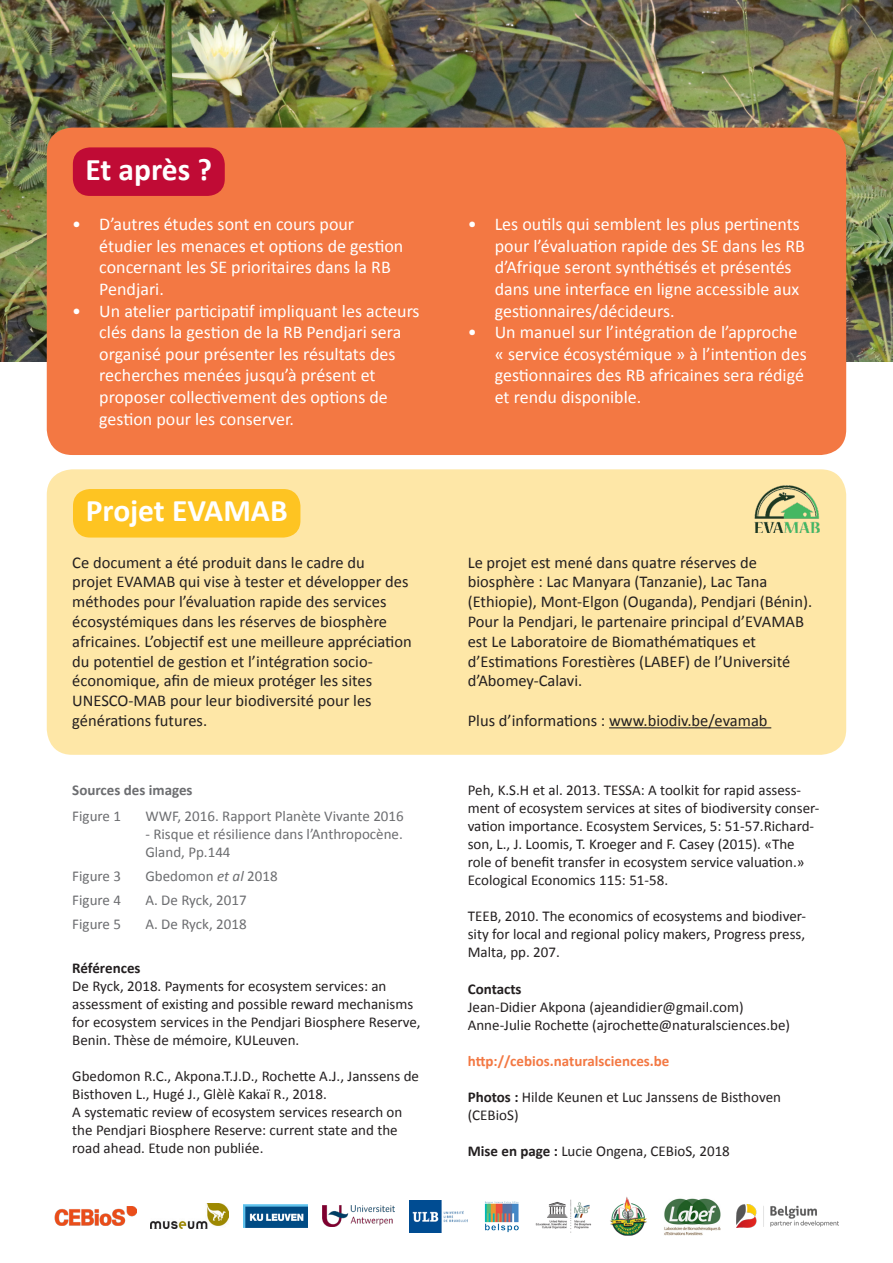
<style>
.page{position:relative;width:893px;height:1263px;background:#fff}
.page>*{position:absolute;margin:0;border:0;box-sizing:border-box;transform-origin:0 0}
.Titre_EVAMAB{font:700 31.5px "Calibri";color:#fff}
.Titre_1{font:700 31.5px "Calibri";color:#fff}
.t1{font:18px/21.6px "Calibri";color:#fff}
.Texte_de_base__PB{font:16.5px/19.8px "Calibri";color:#231f20}
.Texte_références{font:15px/18px "Calibri";color:#231f20}
.Texte_références-2{font:15px/18px "Calibri";color:#6c6d70}
.Texte_de_base__PB-2{font:700 15px "Calibri";color:#f37843}
.Texte_références-3{font:700 15px "Calibri";color:#6c6d70}
.Texte_références-4{font:700 15px "Calibri";color:#231f20}
.Texte_de_base__PB-3{font:700 15px "Calibri";color:#231f20}
.s1{font-style:italic}
.s2{font-weight:700}
</style>
<div class="page">
<img style="left:0;top:0;width:893px;height:361px">
<div style="left:47px;top:128px;width:799px;height:327px;background:#f37843;border-radius:26px"></div>
<div style="left:47px;top:469px;width:799px;height:286px;background:#fee7a7;border-radius:26px"></div>
<div style="left:73px;top:147px;width:152px;height:49px;background:#c00b35;border-radius:17px"></div>
<img style="left:54px;top:1206px;width:82px;height:20px">
<img style="left:151px;top:1204px;width:78px;height:24px">
<img style="left:737px;top:1204px;width:102px;height:24px">
<div style="left:73px;top:489px;width:227px;height:48px;background:#fec422;border-radius:17px"></div>
<hr style="left:609px;top:727px;width:162px;height:1px;background:#231f20">
<img style="left:754px;top:486px;width:66px;height:47px">
<img style="left:244px;top:1204px;width:64px;height:23px">
<img style="left:323px;top:1206px;width:72px;height:20px">
<img style="left:409px;top:1200px;width:58px;height:32px">
<img style="left:484px;top:1201px;width:35px;height:32px">
<img style="left:535px;top:1199px;width:57px;height:34px">
<img style="left:610px;top:1197px;width:37px;height:39px">
<img style="left:664px;top:1198px;width:57px;height:38px">
<p class="Titre_1" style="left:86px;top:150px;width:128px">Et après ?</p>
<p class="t1" style="left:99px;top:213px;width:305px;text-indent:-27px">• D’autres études sont en cours pour étudier les menaces et options de gestion concernant les SE prioritaires dans la RB<br>Pendjari.</p>
<p class="t1" style="left:99px;top:299px;width:322px;text-indent:-27px">• Un atelier participatif impliquant les acteurs clés dans la gestion de la RB Pendjari sera organisé pour présenter les résultats des recherches menées jusqu’à présent et proposer collectivement des options de gestion pour les conserver.</p>
<p class="t1" style="left:495px;top:213px;width:312px;text-indent:-27px">• Les outils qui semblent les plus pertinents pour l’évaluation rapide des SE dans les RB d’Afrique seront synthétisés et présentés dans une interface en ligne accessible aux gestionnaires/décideurs.</p>
<p class="t1" style="left:495px;top:321px;width:313px;text-indent:-27px">• Un manuel sur l’intégration de l’approche « service écosystémique » à l’intention des gestionnaires des RB africaines sera rédigé et rendu disponible.</p>
<p class="Titre_EVAMAB" style="left:86px;top:491px;width:203px">Projet EVAMAB</p>
<p class="Texte_de_base__PB" style="left:72px;top:551px;width:341px">Ce document a été produit dans le cadre du<br>projet EVAMAB qui vise à tester et développer des méthodes pour l’évaluation rapide des services écosystémiques dans les réserves de biosphère africaines. L’objectif est une meilleure appréciation du potentiel de gestion et l’intégration socio&shy;économique, afin de mieux protéger les sites UNESCO-MAB pour leur biodiversité pour les générations futures.</p>
<p class="Texte_de_base__PB" style="left:468px;top:551px;width:346px">Le projet est mené dans quatre réserves de biosphère : Lac Manyara (Tanzanie), Lac Tana (Ethiopie), Mont-Elgon (Ouganda), Pendjari (Bénin).<br>Pour la Pendjari, le partenaire principal d’EVAMAB est Le Laboratoire de Biomathématiques et d’Estimations Forestières (LABEF) de l’Université d’Abomey-Calavi.</p>
<p class="Texte_de_base__PB" style="left:468px;top:710px;width:301px">Plus d’informations : www.biodiv.be/evamab</p>
<p class="Texte_références-3" style="left:72px;top:780px;width:122px">Sources des images</p>
<p class="Texte_références-2" style="left:72px;top:806px;width:50px">Figure 1</p>
<p class="Texte_références-2" style="left:145px;top:806px;width:260px">WWF, 2016. Rapport Planète Vivante 2016</p>
<p class="Texte_références-2" style="left:145px;top:824px;width:259px">- Risque et résilience dans l’Anthropocène.<br>Gland, Pp.144</p>
<p class="Texte_références-2" style="left:145px;top:866px;width:134px">Gbedomon <span class="s1">et al</span> 2018</p>
<p class="Texte_références-2" style="left:145px;top:890px;width:103px">A. De Ryck, 2017</p>
<p class="Texte_références-2" style="left:145px;top:914px;width:103px">A. De Ryck, 2018</p>
<p class="Texte_références-2" style="left:72px;top:866px;width:50px">Figure 3</p>
<p class="Texte_références-2" style="left:72px;top:890px;width:50px">Figure 4</p>
<p class="Texte_références-2" style="left:72px;top:914px;width:50px">Figure 5</p>
<p class="Texte_références-4" style="left:72px;top:959px;width:70px">Références</p>
<p class="Texte_références" style="left:72px;top:977px;width:350px">De Ryck, 2018. Payments for ecosystem services: an assessment of existing and possible reward mechanisms for ecosystem services in the Pendjari Biosphere Reserve, Benin. Thèse de mémoire, KULeuven.</p>
<p class="Texte_références" style="left:72px;top:1067px;width:348px">Gbedomon R.C., Akpona.T.J.D., Rochette A.J., Janssens de<br>Bisthoven L., Hugé J., Glèlè Kakaï R., 2018.</p>
<p class="Texte_références" style="left:72px;top:1103px;width:332px">A systematic review of ecosystem services research on the Pendjari Biosphere Reserve: current state and the road ahead. Etude non publiée.</p>
<p class="Texte_références" style="left:468px;top:780px;width:353px">Peh, K.S.H et al. 2013. TESSA: A toolkit for rapid assess&shy;ment of ecosystem services at sites of biodiversity conser&shy;vation importance. Ecosystem Services, 5: 51-57.Richard&shy;son, L., J. Loomis, T. Kroeger and F. Casey (2015). «The role of benefit transfer in ecosystem service valuation.» Ecological Economics 115: 51-58.</p>
<p class="Texte_références" style="left:468px;top:906px;width:340px;text-align:justify">TEEB, 2010. The economics of ecosystems and biodiver&shy;sity for local and regional policy makers, Progress press, Malta, pp. 207.</p>
<p class="Texte_de_base__PB-3" style="left:468px;top:979px;width:55px">Contacts</p>
<p class="Texte_références" style="left:468px;top:997px;width:277px">Jean-Didier Akpona (ajeandidier@gmail.com)</p>
<p class="Texte_références" style="left:468px;top:1015px;width:324px">Anne-Julie Rochette (ajrochette@naturalsciences.be)</p>
<p class="Texte_de_base__PB-2" style="left:468px;top:1051px;width:203px">http://cebios.naturalsciences.be</p>
<p class="Texte_références" style="left:468px;top:1087px;width:315px"><span class="s2">Photos :</span> Hilde Keunen et Luc Janssens de Bisthoven (CEBioS)</p>
<p class="Texte_références" style="left:468px;top:1141px;width:264px"><span class="s2">Mise en page :</span> Lucie Ongena, CEBioS, 2018</p>
</div>
